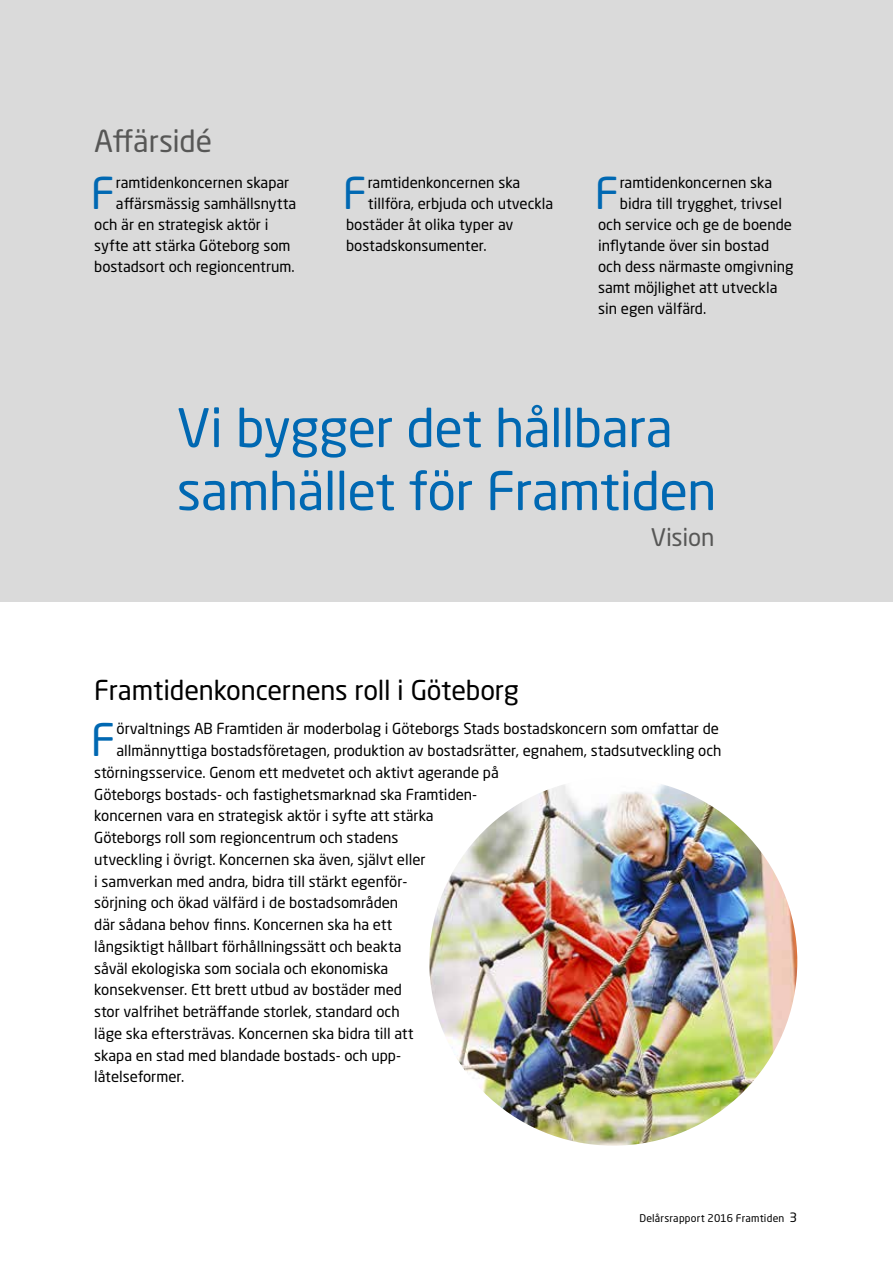
<style>
.page{position:relative;width:893px;height:1263px;background:#fff}
.page>*{position:absolute;margin:0;border:0;box-sizing:border-box;transform-origin:0 0}
.t1{font:52.5px/63px "Neo Sans Std";letter-spacing:-.015em;color:#0068b2}
.t2{font:44.25px "Neo Sans Std";color:#0068b2}
.t3{font:43.2px "Neo Sans Std";color:#0068b2}
.t4{font:30px "Neo Sans Std";letter-spacing:-.01em;color:#575756}
.t5{font:27px "Neo Sans Std";letter-spacing:-.01em;color:#000}
.t6{font:24px "Neo Sans Std";letter-spacing:-.01em;color:#575756}
.t7{font:15px "Neo Sans Std";color:#000}
.t8{font:10.5px "Neo Sans Std";letter-spacing:.02em;color:#000}
.s1{font-size:12.75px}
</style>
<div class="page">
<div style="left:0;top:0;width:893px;height:602px;background:#dadada"></div>
<img style="left:429px;top:778px;width:368px;height:367px;border-radius:184px">
<h3 class="t4" style="left:94px;top:123px;width:119px">Affärsidé</h3>
<h3 class="t3" style="left:91px;top:167px;width:25px">F</h3>
<p class="t7" style="left:116px;top:173px;width:175px">ramtidenkoncernen skapar</p>
<p class="t7" style="left:116px;top:194px;width:182px">affärsmässig samhällsnytta</p>
<p class="t7" style="left:94px;top:215px;width:176px">och är en strategisk aktör i</p>
<p class="t7" style="left:94px;top:236px;width:198px">syfte att stärka Göteborg som</p>
<p class="t7" style="left:94px;top:257px;width:202px">bostadsort och regioncentrum.</p>
<h3 class="t3" style="left:343px;top:167px;width:25px">F</h3>
<p class="t7" style="left:368px;top:173px;width:154px">ramtidenkoncernen ska</p>
<p class="t7" style="left:368px;top:194px;width:187px">tillföra, erbjuda och utveckla</p>
<p class="t7" style="left:346px;top:215px;width:169px">bostäder åt olika typer av</p>
<p class="t7" style="left:346px;top:236px;width:142px">bostadskonsumenter.</p>
<h3 class="t3" style="left:595px;top:167px;width:25px">F</h3>
<p class="t7" style="left:620px;top:173px;width:154px">ramtidenkoncernen ska</p>
<p class="t7" style="left:620px;top:194px;width:164px">bidra till trygghet, trivsel</p>
<p class="t7" style="left:598px;top:215px;width:195px">och service och ge de boende</p>
<p class="t7" style="left:598px;top:236px;width:173px">inflytande över sin bostad</p>
<p class="t7" style="left:598px;top:257px;width:197px">och dess närmaste omgivning</p>
<p class="t7" style="left:598px;top:278px;width:181px">samt möjlighet att utveckla</p>
<p class="t7" style="left:598px;top:299px;width:110px">sin egen välfärd.</p>
<h1 class="t1" style="left:177px;top:396px;width:541px">Vi bygger det hållbara samhället för Framtiden</h1>
<h3 class="t6" style="left:651px;top:522px;width:65px">Vision</h3>
<h3 class="t5" style="left:94px;top:673px;width:426px">Framtidenkoncernens roll i Göteborg</h3>
<h2 class="t2" style="left:91px;top:713px;width:26px">F</h2>
<p class="t7" style="left:116px;top:720px;width:604px">örvaltnings AB Framtiden är moderbolag i Göteborgs Stads bostadskoncern som omfattar de</p>
<p class="t7" style="left:116px;top:741px;width:607px">allmännyttiga bostadsföretagen, produktion av bostadsrätter, egnahem, stadsutveckling och</p>
<p class="t7" style="left:94px;top:763px;width:406px">störningsservice. Genom ett medvetet och aktivt agerande på</p>
<p class="t7" style="left:94px;top:785px;width:385px">Göteborgs bostads- och fastighetsmarknad ska Framtiden-</p>
<p class="t7" style="left:94px;top:807px;width:341px">koncernen vara en strategisk aktör i syfte att stärka</p>
<p class="t7" style="left:94px;top:828px;width:306px">Göteborgs roll som regioncentrum och stadens</p>
<p class="t7" style="left:94px;top:850px;width:333px">utveckling i övrigt. Koncernen ska även, självt eller</p>
<p class="t7" style="left:94px;top:872px;width:315px">i samverkan med andra, bidra till stärkt egenför-</p>
<p class="t7" style="left:94px;top:894px;width:306px">sörjning och ökad välfärd i de bostadsområden</p>
<p class="t7" style="left:94px;top:915px;width:299px">där sådana behov finns. Koncernen ska ha ett</p>
<p class="t7" style="left:94px;top:937px;width:309px">långsiktigt hållbart förhållningssätt och beakta</p>
<p class="t7" style="left:94px;top:959px;width:296px">såväl ekologiska som sociala och ekonomiska</p>
<p class="t7" style="left:94px;top:981px;width:309px">konsekvenser. Ett brett utbud av bostäder med</p>
<p class="t7" style="left:94px;top:1002px;width:307px">stor valfrihet beträffande storlek, standard och</p>
<p class="t7" style="left:94px;top:1024px;width:321px">läge ska eftersträvas. Koncernen ska bidra till att</p>
<p class="t7" style="left:94px;top:1046px;width:307px">skapa en stad med blandade bostads- och upp-</p>
<p class="t7" style="left:94px;top:1068px;width:92px">låtelseformer.</p>
<p class="t8" style="left:639px;top:1211px;width:159px">Delårsrapport 2016 Framtiden <span class="s1">3</span></p>
</div>
